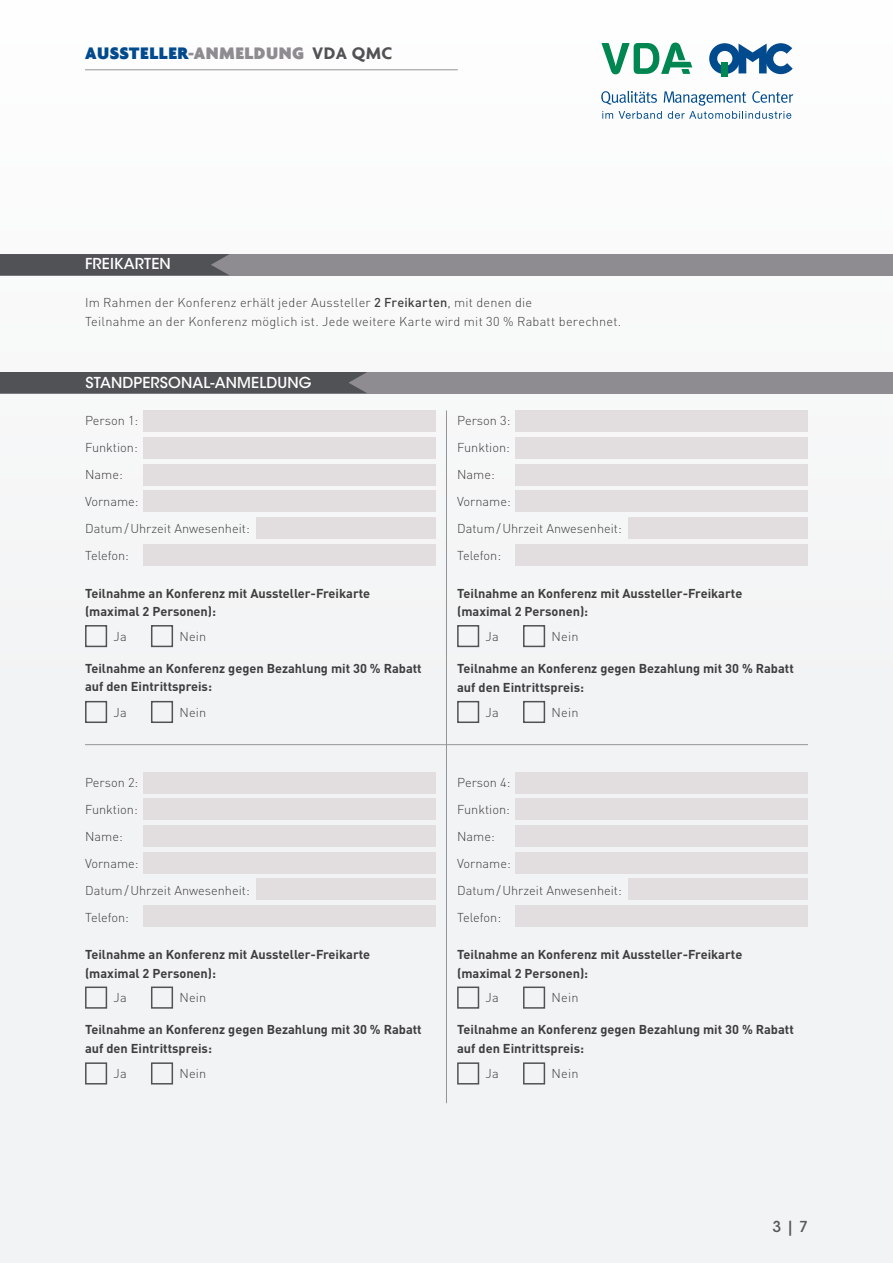
<style>
.page{position:relative;width:893px;height:1263px;background:#f2f3f4}
.page>*{position:absolute;margin:0;border:0;box-sizing:border-box;transform-origin:0 0}
.t1{font:900 18px "Agenda";letter-spacing:.025em;color:#004a8d}
.t2{font:500 15px "ITC Avant Garde Std";letter-spacing:.01em;color:#fff}
.t3{font:500 15px "ITC Avant Garde Std";color:#57585a}
.t4{font:700 12.75px/18.8px "DIN Pro";color:#3e3e3f}
.t5{font:300 12.75px/27px "DIN Pro";color:#3e3e3f}
.t6{font:300 12.75px/18.8px "DIN Pro";letter-spacing:.02em;color:#3e3e3f}
.s1{color:#8e8c90}
.s2{font-weight:700;color:#515255}
.s3{font-weight:500}
</style>
<div class="page">
<hr style="left:85px;top:69px;width:373px;height:1px;background:#939598">
<svg style="left:601px;top:41px;width:91px;height:35px"></svg>
<div style="left:721px;top:62px;width:7px;height:15px;background:#008751"></div>
<svg style="left:709px;top:43px;width:84px;height:31px"></svg>
<svg style="left:601px;top:91px;width:192px;height:28px"></svg>
<div style="left:0;top:254px;width:893px;height:21px;background:#8e8c90"></div>
<div style="left:0;top:372px;width:893px;height:21px;background:#8e8c90"></div>
<div style="left:0;top:254px;width:229px;height:21px;background:#515255"></div>
<div style="left:0;top:372px;width:367px;height:21px;background:#515255"></div>
<div style="left:144px;top:410px;width:292px;height:22px;background:#e2dedf"></div>
<div style="left:516px;top:410px;width:292px;height:22px;background:#e2dedf"></div>
<div style="left:516px;top:773px;width:292px;height:21px;background:#e2dedf"></div>
<div style="left:144px;top:772px;width:292px;height:21px;background:#e2dedf"></div>
<div style="left:144px;top:464px;width:292px;height:21px;background:#e2dedf"></div>
<div style="left:516px;top:464px;width:292px;height:21px;background:#e2dedf"></div>
<div style="left:516px;top:825px;width:292px;height:22px;background:#e2dedf"></div>
<div style="left:144px;top:825px;width:292px;height:22px;background:#e2dedf"></div>
<div style="left:144px;top:437px;width:292px;height:21px;background:#e2dedf"></div>
<div style="left:516px;top:437px;width:292px;height:21px;background:#e2dedf"></div>
<div style="left:516px;top:799px;width:292px;height:21px;background:#e2dedf"></div>
<div style="left:144px;top:799px;width:292px;height:21px;background:#e2dedf"></div>
<div style="left:144px;top:490px;width:292px;height:22px;background:#e2dedf"></div>
<div style="left:516px;top:490px;width:292px;height:22px;background:#e2dedf"></div>
<div style="left:516px;top:852px;width:292px;height:21px;background:#e2dedf"></div>
<div style="left:144px;top:852px;width:292px;height:21px;background:#e2dedf"></div>
<div style="left:144px;top:544px;width:292px;height:21px;background:#e2dedf"></div>
<div style="left:516px;top:544px;width:292px;height:21px;background:#e2dedf"></div>
<div style="left:516px;top:905px;width:292px;height:22px;background:#e2dedf"></div>
<div style="left:144px;top:905px;width:292px;height:22px;background:#e2dedf"></div>
<div style="left:256px;top:517px;width:180px;height:21px;background:#e2dedf"></div>
<div style="left:628px;top:517px;width:180px;height:21px;background:#e2dedf"></div>
<div style="left:628px;top:879px;width:180px;height:21px;background:#e2dedf"></div>
<div style="left:256px;top:879px;width:180px;height:21px;background:#e2dedf"></div>
<div style="left:85px;top:701px;width:22px;height:22px;border:2px solid #515255"></div>
<div style="left:151px;top:701px;width:22px;height:22px;border:2px solid #515255"></div>
<div style="left:457px;top:701px;width:22px;height:22px;border:2px solid #515255"></div>
<div style="left:523px;top:701px;width:22px;height:22px;border:2px solid #515255"></div>
<div style="left:457px;top:1062px;width:22px;height:22px;border:2px solid #515255"></div>
<div style="left:523px;top:1062px;width:22px;height:22px;border:2px solid #515255"></div>
<div style="left:85px;top:1062px;width:22px;height:22px;border:2px solid #515255"></div>
<div style="left:151px;top:1062px;width:22px;height:22px;border:2px solid #515255"></div>
<div style="left:85px;top:625px;width:22px;height:22px;border:2px solid #515255"></div>
<div style="left:151px;top:625px;width:22px;height:22px;border:2px solid #515255"></div>
<div style="left:457px;top:625px;width:22px;height:22px;border:2px solid #515255"></div>
<div style="left:523px;top:625px;width:22px;height:22px;border:2px solid #515255"></div>
<div style="left:457px;top:986px;width:22px;height:23px;border:2px solid #515255"></div>
<div style="left:523px;top:986px;width:22px;height:23px;border:2px solid #515255"></div>
<div style="left:85px;top:986px;width:22px;height:23px;border:2px solid #515255"></div>
<div style="left:151px;top:986px;width:22px;height:23px;border:2px solid #515255"></div>
<hr style="left:85px;top:744px;width:723px;height:1px;background:#939598">
<hr style="left:446px;top:410px;width:1px;height:693px;background:#939598">
<h1 class="t1" style="left:85px;top:43px;width:309px">AUSSTELLER<span class="s1">-ANMELDUNG</span> <span class="s2">VDA QMC</span></h1>
<p class="t2" style="left:85px;top:255px;width:87px">FREIKARTEN</p>
<p class="t6" style="left:85px;top:292px;width:538px">Im Rahmen der Konferenz erhält jeder Aussteller <span class="s3">2 Freikarten</span>, mit denen die<br>Teilnahme an der Konferenz möglich ist. Jede weitere Karte wird mit 30 % Rabatt berechnet.</p>
<p class="t2" style="left:86px;top:374px;width:228px">STANDPERSONAL-ANMELDUNG</p>
<p class="t5" style="left:85px;top:406px;width:166px">Person 1:<br>Funktion:<br>Name:<br>Vorname:<br>Datum/Uhrzeit Anwesenheit:<br>Telefon:</p>
<p class="t4" style="left:85px;top:583px;width:287px">Teilnahme an Konferenz mit Aussteller-Freikarte (maximal 2 Personen):</p>
<p class="t5" style="left:457px;top:407px;width:166px">Person 3:<br>Funktion:<br>Name:<br>Vorname:<br>Datum/Uhrzeit Anwesenheit:<br>Telefon:</p>
<p class="t4" style="left:457px;top:583px;width:287px">Teilnahme an Konferenz mit Aussteller-Freikarte (maximal 2 Personen):</p>
<p class="t5" style="left:114px;top:622px;width:15px">Ja</p>
<p class="t5" style="left:179px;top:622px;width:28px">Nein</p>
<p class="t5" style="left:486px;top:622px;width:15px">Ja</p>
<p class="t5" style="left:552px;top:622px;width:28px">Nein</p>
<p class="t4" style="left:85px;top:658px;width:338px">Teilnahme an Konferenz gegen Bezahlung mit 30 % Rabatt auf den Eintrittspreis:</p>
<p class="t4" style="left:457px;top:658px;width:338px">Teilnahme an Konferenz gegen Bezahlung mit 30 % Rabatt auf den Eintrittspreis:</p>
<p class="t5" style="left:114px;top:698px;width:15px">Ja</p>
<p class="t5" style="left:179px;top:698px;width:28px">Nein</p>
<p class="t5" style="left:486px;top:698px;width:15px">Ja</p>
<p class="t5" style="left:552px;top:698px;width:28px">Nein</p>
<p class="t5" style="left:85px;top:768px;width:166px">Person 2:<br>Funktion:<br>Name:<br>Vorname:<br>Datum/Uhrzeit Anwesenheit:<br>Telefon:</p>
<p class="t4" style="left:85px;top:945px;width:287px">Teilnahme an Konferenz mit Aussteller-Freikarte (maximal 2 Personen):</p>
<p class="t5" style="left:457px;top:768px;width:166px">Person 4:<br>Funktion:<br>Name:<br>Vorname:<br>Datum/Uhrzeit Anwesenheit:<br>Telefon:</p>
<p class="t4" style="left:457px;top:945px;width:287px">Teilnahme an Konferenz mit Aussteller-Freikarte (maximal 2 Personen):</p>
<p class="t5" style="left:114px;top:984px;width:15px">Ja</p>
<p class="t5" style="left:179px;top:984px;width:28px">Nein</p>
<p class="t5" style="left:486px;top:984px;width:15px">Ja</p>
<p class="t5" style="left:552px;top:984px;width:28px">Nein</p>
<p class="t4" style="left:85px;top:1020px;width:338px">Teilnahme an Konferenz gegen Bezahlung mit 30 % Rabatt auf den Eintrittspreis:</p>
<p class="t4" style="left:457px;top:1020px;width:338px">Teilnahme an Konferenz gegen Bezahlung mit 30 % Rabatt auf den Eintrittspreis:</p>
<p class="t5" style="left:114px;top:1060px;width:15px">Ja</p>
<p class="t5" style="left:179px;top:1060px;width:28px">Nein</p>
<p class="t5" style="left:486px;top:1060px;width:15px">Ja</p>
<p class="t5" style="left:552px;top:1060px;width:28px">Nein</p>
<p class="t3" style="left:772px;top:1217px;width:37px">3 | 7</p>
</div>
